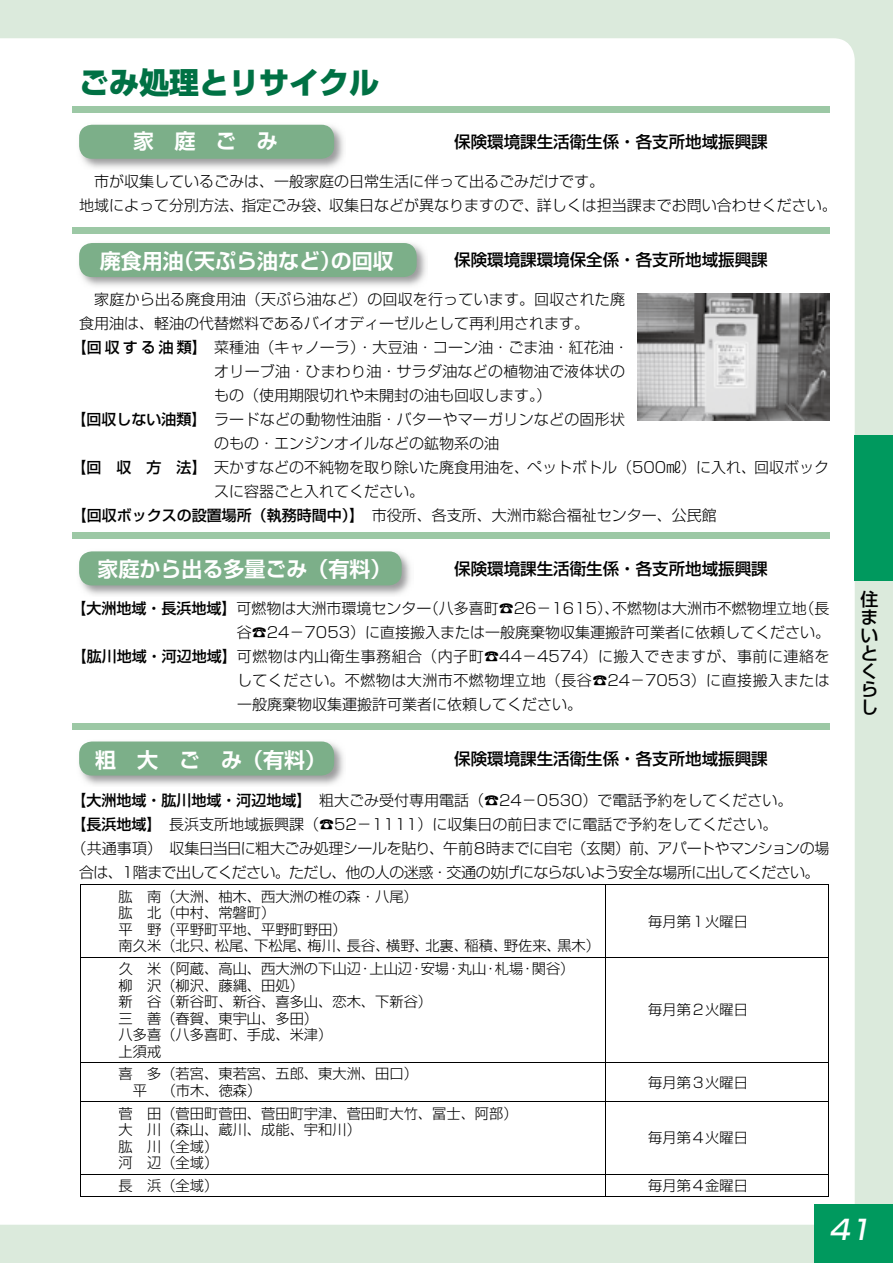
<style>
.page{position:relative;width:893px;height:1263px;background:#dbeadc}
.page>*{position:absolute;margin:0;border:0;box-sizing:border-box;transform-origin:0 0}
.t1{font:800 30px "Shin Go Pr 5";color:#007144}
.t2{font:italic 500 27px "Shin Go Pr 5";color:#fff}
.t3{font:700 21px "Shin Go Pr 5 De";color:#fff}
.t4{font:500 18px/18px "Shin Go Pr 5";color:#000}
.t5{font:500 16.5px "Shin Go Pr 5";color:#000}
.t6{font:300 15px/24px "Shin Go Pr 5";color:#000}
.t7{font:300 15px "Shin Go Pr 5";letter-spacing:.035em;color:#000}
.t8{font:300 15px "Shin Go Pr 5";letter-spacing:-.035em;color:#000}
.t9{font:300 15px "Shin Go Pr 5";letter-spacing:-.045em;color:#000}
.t10{font:300 14.25px/16.5px "Shin Go Pr 5";color:#000}
.s1{font-weight:500}
</style>
<div class="page">
<div style="left:0;top:38px;width:855px;height:1187px;background:#fff"></div>
<div style="left:814px;top:1204px;width:79px;height:59px;background:#00995e"></div>
<div style="left:855px;top:435px;width:38px;height:145px;background:#00995e"></div>
<img style="left:77px;top:122px;width:268px;height:48px">
<div style="left:79px;top:125px;width:255px;height:34px;background:#7caf89;border-radius:13px"></div>
<div style="left:72px;top:106px;width:757px;height:6px;background:#9cc8a5"></div>
<img style="left:77px;top:241px;width:350px;height:47px">
<div style="left:79px;top:243px;width:338px;height:34px;background:#7caf89;border-radius:13px"></div>
<div style="left:72px;top:227px;width:757px;height:6px;background:#9cc8a5"></div>
<img style="left:77px;top:549px;width:336px;height:47px">
<div style="left:79px;top:551px;width:323px;height:34px;background:#7caf89;border-radius:13px"></div>
<div style="left:72px;top:533px;width:757px;height:6px;background:#9cc8a5"></div>
<div style="left:72px;top:723px;width:757px;height:6px;background:#9cc8a5"></div>
<img style="left:77px;top:739px;width:268px;height:48px">
<div style="left:79px;top:741px;width:255px;height:34px;background:#7caf89;border-radius:13px"></div>
<img style="left:638px;top:293px;width:191px;height:128px">
<hr style="left:80px;top:885px;width:526px;height:1px;background:#000">
<hr style="left:606px;top:885px;width:223px;height:1px;background:#000">
<hr style="left:605px;top:885px;width:1px;height:72px;background:#000">
<hr style="left:81px;top:957px;width:525px;height:1px;background:#000">
<hr style="left:606px;top:957px;width:222px;height:1px;background:#000">
<hr style="left:605px;top:957px;width:1px;height:105px;background:#000">
<hr style="left:81px;top:1062px;width:525px;height:1px;background:#000">
<hr style="left:606px;top:1062px;width:222px;height:1px;background:#000">
<hr style="left:605px;top:1063px;width:1px;height:38px;background:#000">
<hr style="left:81px;top:1101px;width:525px;height:1px;background:#000">
<hr style="left:606px;top:1101px;width:222px;height:1px;background:#000">
<hr style="left:605px;top:1102px;width:1px;height:72px;background:#000">
<hr style="left:81px;top:1174px;width:525px;height:1px;background:#000">
<hr style="left:606px;top:1174px;width:222px;height:1px;background:#000">
<svg style="left:605px;top:1175px;width:1px;height:21px"></svg>
<hr style="left:80px;top:885px;width:1px;height:72px;background:#000">
<hr style="left:828px;top:885px;width:1px;height:72px;background:#000">
<hr style="left:80px;top:957px;width:1px;height:105px;background:#000">
<hr style="left:828px;top:957px;width:1px;height:105px;background:#000">
<hr style="left:80px;top:1062px;width:1px;height:40px;background:#000">
<hr style="left:828px;top:1062px;width:1px;height:40px;background:#000">
<hr style="left:80px;top:1102px;width:1px;height:72px;background:#000">
<hr style="left:828px;top:1102px;width:1px;height:72px;background:#000">
<svg style="left:80px;top:1174px;width:1px;height:22px"></svg>
<svg style="left:828px;top:1174px;width:1px;height:22px"></svg>
<hr style="left:80px;top:1196px;width:526px;height:1px;background:#000">
<hr style="left:606px;top:1196px;width:223px;height:1px;background:#000">
<h1 class="t1" style="left:79px;top:58px;width:302px">ごみ処理とリサイクル</h1>
<h3 class="t3" style="left:133px;top:124px;width:146px">家庭ごみ</h3>
<p class="t5" style="left:454px;top:128px;width:315px">保険環境課生活衛生係・各支所地域振興課</p>
<p class="t6" style="left:79px;top:168px;width:759px;text-indent:15px">市が収集しているごみは、一般家庭の日常生活に伴って出るごみだけです。<br>地域によって分別方法、指定ごみ袋、収集日などが異なりますので、詳しくは担当課までお問い合わせください。</p>
<h3 class="t3" style="left:100px;top:244px;width:295px">廃食用油（天ぷら油など）の回収</h3>
<p class="t5" style="left:454px;top:246px;width:315px">保険環境課環境保全係・各支所地域振興課</p>
<p class="t6" style="left:94px;top:286px;width:532px">家庭から出る廃食用油（天ぷら油など）の回収を行っています。回収された廃</p>
<p class="t6" style="left:79px;top:310px;width:511px">食用油は、軽油の代替燃料であるバイオディーゼルとして再利用されます。</p>
<p class="t6" style="left:72px;top:334px;width:559px">【<span class="s1">回収する油類</span>】<span class="s1">　</span> 菜種油（キャノーラ）・大豆油・コーン油・ごま油・紅花油・</p>
<p class="t6" style="left:214px;top:358px;width:412px">オリーブ油・ひまわり油・サラダ油などの植物油で液体状の</p>
<p class="t6" style="left:214px;top:382px;width:339px">もの（使用期限切れや未開封の油も回収します。）</p>
<p class="t6" style="left:72px;top:406px;width:555px">【 <span class="s1">回収しない油類</span>】<span class="s1">　</span> ラードなどの動物性油脂・バターやマーガリンなどの固形状</p>
<p class="t6" style="left:214px;top:430px;width:286px">のもの・エンジンオイルなどの鉱物系の油</p>
<p class="t6" style="left:72px;top:454px;width:759px">【<span class="s1">回　収　方　法</span>】<span class="s1">　</span> 天かすなどの不純物を取り除いた廃食用油を、ペットボトル（500㎖）に入れ、回収ボック</p>
<p class="t6" style="left:214px;top:478px;width:211px">スに容器ごと入れてください。</p>
<p class="t6" style="left:72px;top:502px;width:647px">【<span class="s1">回収ボックスの設置場所（執務時間中）</span>】市役所、各支所、大洲市総合福祉センター、公民館</p>
<h3 class="t3" style="left:98px;top:552px;width:295px">家庭から出る多量ごみ（有料）</h3>
<p class="t5" style="left:454px;top:555px;width:315px">保険環境課生活衛生係・各支所地域振興課</p>
<p class="t6" style="left:72px;top:595px;width:759px">【<span class="s1">大洲地域・長浜地域</span>】可燃物は大洲市環境センター（八多喜町☎26－1615）、不燃物は大洲市不燃物埋立地（長</p>
<p class="t6" style="left:237px;top:619px;width:595px">谷☎24－7053）に直接搬入または一般廃棄物収集運搬許可業者に依頼してください。</p>
<p class="t7" style="left:72px;top:644px;width:759px">【<span class="s1">肱川地域・河辺地域</span>】可燃物は内山衛生事務組合（内子町☎44－4574）に搬入できますが、事前に連絡を</p>
<p class="t7" style="left:237px;top:668px;width:594px">してください。不燃物は大洲市不燃物埋立地（長谷☎24－7053）に直接搬入または</p>
<p class="t6" style="left:237px;top:691px;width:346px">一般廃棄物収集運搬許可業者に依頼してください。</p>
<h3 class="t3" style="left:95px;top:742px;width:233px">粗　大　ご　み（有料）</h3>
<p class="t5" style="left:454px;top:745px;width:315px">保険環境課生活衛生係・各支所地域振興課</p>
<p class="t6" style="left:72px;top:787px;width:722px">【<span class="s1">大 洲地域・肱川地域・河辺地域</span>】粗大ごみ受付専用電話（☎24－0530）で電話予約をしてください。</p>
<p class="t6" style="left:72px;top:811px;width:707px">【<span class="s1">長 浜地域</span>】長浜支所地域振興課（☎52－1111）に収集日の前日までに電話で予約をしてください。</p>
<p class="t8" style="left:72px;top:836px;width:759px">（共通事項）収集日当日に粗大ごみ処理シールを貼り、午前８時までに自宅（玄関）前、アパートやマンションの場</p>
<p class="t9" style="left:79px;top:860px;width:742px">合は、１階まで出してください。ただし、他の人の迷惑・交通の妨げにならないよう安全な場所に出してください。</p>
<p class="t10" style="left:119px;top:887px;width:483px">肱 南（大洲、柚木、西大洲の椎の森・八尾）<br>肱 北（中村、常磐町）<br>平 野（平野町平地、平野町野田）<br>南久米（北只、松尾、下松尾、梅川、長谷、横野、北裏、稲積、野佐来、黒木）</p>
<p class="t10" style="left:119px;top:959px;width:457px">久 米（阿蔵、高山、西大洲の下山辺・上山辺・安場・丸山・札場・関谷）柳 沢（柳沢、藤縄、田処）<br>新 谷（新谷町、新谷、喜多山、恋木、下新谷）<br>三 善（春賀、東宇山、多田）<br>八多喜（八多喜町、手成、米津）<br>上須戒</p>
<p class="t10" style="left:648px;top:911px;width:101px">毎月第１火曜日</p>
<p class="t10" style="left:648px;top:1000px;width:101px">毎月第２火曜日</p>
<p class="t10" style="left:133px;top:1064px;width:286px;text-indent:-14px">喜 多（若宮、東若宮、五郎、東大洲、田口）平 （市木、徳森）</p>
<p class="t10" style="left:648px;top:1072px;width:101px">毎月第３火曜日</p>
<p class="t10" style="left:119px;top:1103px;width:400px">菅 田（菅田町菅田、菅田町宇津、菅田町大竹、冨士、阿部）大 川（森山、蔵川、成能、宇和川）<br>肱 川（全域）<br>河 辺（全域）</p>
<p class="t10" style="left:648px;top:1128px;width:101px">毎月第４火曜日</p>
<p class="t10" style="left:119px;top:1176px;width:101px">長 浜（全域）</p>
<p class="t10" style="left:648px;top:1176px;width:101px">毎月第４金曜日</p>
<p class="t4" style="left:861px;top:588px;width:19px">住まいとくらし</p>
<h2 class="t2" style="left:829px;top:1207px;width:49px">41</h2>
</div>
